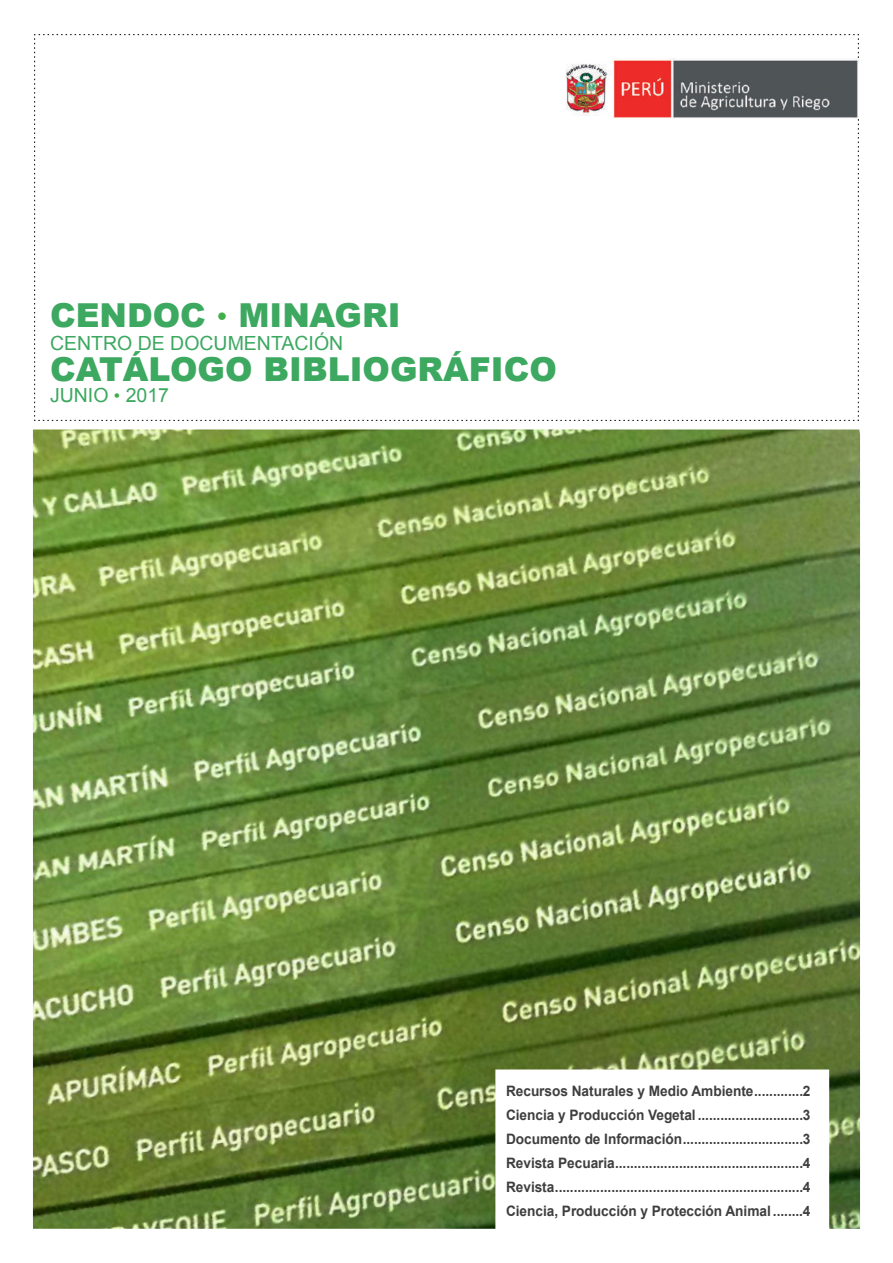
<style>
.page{position:relative;width:893px;height:1263px;background:#fff}
.page>*{position:absolute;margin:0;border:0;box-sizing:border-box;transform-origin:0 0}
.t1{font:900 33px "Arial";color:#3ca860}
.t2{font:19.5px "Arial";color:#3ca860}
.t3{font:700 14.4px/24px "Arial";letter-spacing:-.005em;color:#3e3e3f;text-align:justify;scale:.95 1}
.s1{font-weight:400;font-size:30px;color:#40ae49}
.s2{font-size:18px;color:#40ae49}
</style>
<div class="page">
<img style="left:33px;top:429px;width:827px;height:800px">
<svg style="left:34px;top:34px;width:825px;height:387px"></svg>
<svg style="left:495px;top:1069px;width:334px;height:160px"></svg>
<img style="left:560px;top:58px;width:298px;height:61px">
<h1 class="t1" style="left:50px;top:291px;width:352px">CENDOC <span class="s1">•</span> MINAGRI</h1>
<h2 class="t2" style="left:50px;top:330px;width:295px">CENTRO DE DOCUMENTACIÓN</h2>
<h1 class="t1" style="left:50px;top:345px;width:508px">CATÁLOGO BIBLIOGRÁFICO</h1>
<h2 class="t2" style="left:50px;top:382px;width:121px">JUNIO <span class="s2">•</span> 2017</h2>
<p class="t3" style="left:506px;top:1079px;width:322px">Recursos Naturales y Medio Ambiente.............2<br>Ciencia y Producción Vegetal ............................3<br>Documento de Información................................3<br>Revista Pecuaria..................................................4<br>Revista..................................................................4<br>Ciencia, Producción y Protección Animal ........4</p>
</div>
